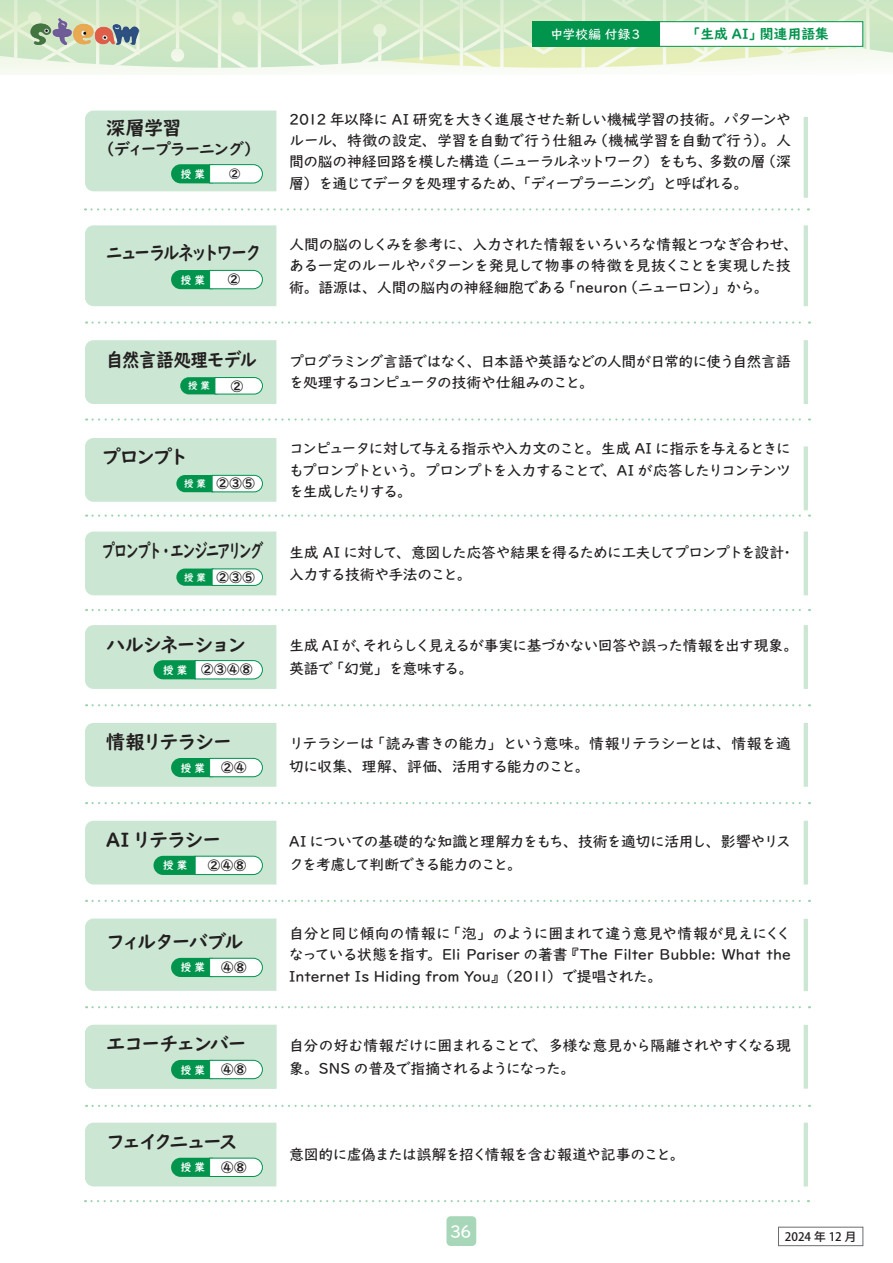
<style>
.page{position:relative;width:893px;height:1263px;background:#fff}
.page>*{position:absolute;margin:0;border:0;box-sizing:border-box;transform-origin:0 0}
.t1{font:700 19.2px "UD Digi Kyokasho Pro N";letter-spacing:-.11em;color:#231f20}
.t2{font:700 19.2px "UD Digi Kyokasho Pro N";letter-spacing:-.11em;color:#231f20;scale:.69 1}
.t3{font:700 19.2px "UD Digi Kyokasho Pro N";letter-spacing:-.15em;color:#231f20;scale:.86 1}
.t4{font:700 19.2px "UD Digi Kyokasho Pro N";letter-spacing:-.025em;color:#231f20;scale:.9 1}
.t5{font:700 19.2px "UD Digi Kyokasho Pro N";letter-spacing:-.09em;color:#231f20}
.t6{font:700 19.2px "UD Digi Kyokasho Pro N";letter-spacing:-.16em;color:#231f20}
.t7{font:700 19.2px "UD Digi Kyokasho Pro N";letter-spacing:-.07em;color:#231f20}
.t8{font:500 16.95px "UD Digi Kyokasho Pro";color:#fff}
.t9{font:700 15.9px "UD Digi Kyokasho Pro N";letter-spacing:-.105em;color:#231f20}
.t10{font:500 14.85px/23.4px "UD Digi Kyokasho Pro N";letter-spacing:-.045em;color:#231f20}
.t11{font:500 14.85px/21.3px "UD Digi Kyokasho Pro N";letter-spacing:-.065em;color:#231f20}
.t12{font:500 14.85px/21.3px "UD Digi Kyokasho Pro N";letter-spacing:-.01em;color:#231f20}
.t13{font:500 14.85px "UD Digi Kyokasho Pro N";letter-spacing:-.1em;color:#231f20}
.t14{font:500 14.85px "UD Digi Kyokasho Pro N";color:#231f20}
.t15{font:500 14.85px "UD Digi Kyokasho Pro N";letter-spacing:-.02em;color:#231f20}
.t16{font:500 14.85px "UD Digi Kyokasho Pro N";letter-spacing:-.13em;color:#231f20}
.t17{font:500 14.85px "UD Digi Kyokasho Pro N";letter-spacing:-.005em;color:#231f20}
.t18{font:700 13.8px "UD Digi Kyokasho Pro";letter-spacing:.005em;color:#00944d}
.t19{font:500 12.75px "UD Digi Kyokasho Pro";letter-spacing:.01em;color:#fff}
.t20{font:700 12.45px "UD Digi Kyokasho Pro N";color:#231f20}
.t21{font:500 11.7px "Koz Go Pr 6 N";color:#231f20}
.t22{font:700 11.25px "UD Digi Kyokasho Pro N";color:#231f20}
.t23{font:700 10.5px "UD Digi Kyokasho Pro N";letter-spacing:.31em;color:#fff}
.t24{font:700 9.45px "UD Digi Kyokasho Pro N";color:#fff}
</style>
<div class="page">
<div style="left:778px;top:1227px;width:85px;height:19px;border:1px solid #6c6d70"></div>
<svg style="left:0;top:0;width:893px;height:75px;fill:#d1e8c4"></svg>
<div style="left:659px;top:22px;width:204px;height:24px;background:#fff"></div>
<div style="left:659px;top:21px;width:204px;height:26px;border:1px solid #00944d"></div>
<div style="left:533px;top:21px;width:127px;height:26px;background:#00944d"></div>
<img style="left:30px;top:17px;width:109px;height:28px">
<div style="left:446px;top:1216px;width:30px;height:30px;background:#a7d7b8;border-radius:4px"></div>
<svg style="left:85px;top:625px;width:191px;height:64px;background:#c0e2cd"></svg>
<svg style="left:85px;top:723px;width:191px;height:64px;background:#c1e2cd"></svg>
<svg style="left:85px;top:821px;width:191px;height:63px;background:#c0e2cd"></svg>
<svg style="left:85px;top:1025px;width:191px;height:64px;background:#c1e2cd"></svg>
<svg style="left:85px;top:1123px;width:191px;height:63px;background:#c0e2cd"></svg>
<svg style="left:85px;top:918px;width:191px;height:73px;background:#c2e2ce"></svg>
<hr style="left:804px;top:625px;width:4px;height:64px;background:#cbe6d3">
<hr style="left:804px;top:723px;width:4px;height:64px;background:#cbe6d3">
<hr style="left:804px;top:821px;width:4px;height:63px;background:#cbe6d3">
<hr style="left:804px;top:1025px;width:4px;height:64px;background:#cbe6d3">
<hr style="left:804px;top:1123px;width:4px;height:63px;background:#cbe6d3">
<hr style="left:804px;top:919px;width:4px;height:72px;background:#cbe6d3">
<svg style="left:85px;top:1200px;width:724px;height:2px"></svg>
<svg style="left:85px;top:340px;width:191px;height:64px;background:#c2e2ce"></svg>
<svg style="left:85px;top:531px;width:191px;height:64px;background:#c3e3ce"></svg>
<svg style="left:85px;top:438px;width:191px;height:64px;background:#c2e2ce"></svg>
<hr style="left:804px;top:340px;width:4px;height:64px;background:#cbe6d3">
<hr style="left:804px;top:531px;width:4px;height:64px;background:#cbe6d3">
<hr style="left:804px;top:446px;width:4px;height:64px;background:#cbe6d3">
<svg style="left:85px;top:225px;width:191px;height:81px;background:#c3e3ce"></svg>
<hr style="left:804px;top:225px;width:4px;height:81px;background:#cbe6d3">
<svg style="left:86px;top:321px;width:724px;height:3px"></svg>
<svg style="left:86px;top:418px;width:724px;height:3px"></svg>
<svg style="left:86px;top:609px;width:724px;height:2px"></svg>
<svg style="left:86px;top:514px;width:724px;height:3px"></svg>
<svg style="left:86px;top:704px;width:724px;height:2px"></svg>
<svg style="left:86px;top:802px;width:724px;height:2px"></svg>
<svg style="left:86px;top:900px;width:724px;height:2px"></svg>
<svg style="left:86px;top:1006px;width:724px;height:2px"></svg>
<svg style="left:86px;top:1105px;width:724px;height:2px"></svg>
<svg style="left:85px;top:111px;width:191px;height:80px;background:#c3e3ce"></svg>
<hr style="left:804px;top:117px;width:4px;height:81px;background:#cbe6d3">
<svg style="left:85px;top:208px;width:724px;height:2px"></svg>
<p class="t19" style="left:550px;top:23px;width:93px">中学校編付録３</p>
<p class="t18" style="left:760px;top:23px;width:70px">関連用語集</p>
<p class="t18" style="left:687px;top:23px;width:77px">「生成 AI」</p>
<p class="t1" style="left:106px;top:112px;width:77px">深層学習</p>
<p class="t9" style="left:98px;top:136px;width:163px">（ディープラーニング(</p>
<p class="t22" style="left:229px;top:164px;width:13px">2</p>
<p class="t23" style="left:181px;top:165px;width:26px">授業</p>
<p class="t3" style="left:106px;top:237px;width:182px">ニューラルネットワーク</p>
<p class="t20" style="left:228px;top:269px;width:14px">2</p>
<p class="t23" style="left:181px;top:271px;width:26px">授業</p>
<p class="t4" style="left:106px;top:343px;width:168px">自然言語処理モデル</p>
<p class="t20" style="left:231px;top:375px;width:14px">2</p>
<p class="t24" style="left:188px;top:378px;width:23px">授業</p>
<p class="t1" style="left:102px;top:441px;width:88px">プロンプト</p>
<p class="t24" style="left:184px;top:476px;width:23px">授業</p>
<p class="t20" style="left:216px;top:473px;width:40px">235</p>
<p class="t2" style="left:102px;top:535px;width:236px">プロンプト・エンジニアリング</p>
<p class="t20" style="left:216px;top:567px;width:40px">235</p>
<p class="t24" style="left:184px;top:569px;width:23px">授業</p>
<p class="t1" style="left:106px;top:628px;width:141px">ハルシネーション</p>
<p class="t20" style="left:201px;top:659px;width:53px">2348</p>
<p class="t23" style="left:163px;top:661px;width:26px">授業</p>
<p class="t7" style="left:106px;top:726px;width:127px">情報リテラシー</p>
<p class="t20" style="left:221px;top:757px;width:27px">24</p>
<p class="t23" style="left:181px;top:759px;width:26px">授業</p>
<p class="t1" style="left:106px;top:824px;width:117px">AI リテラシー</p>
<p class="t20" style="left:208px;top:855px;width:40px">248</p>
<p class="t23" style="left:163px;top:857px;width:26px">授業</p>
<p class="t1" style="left:106px;top:926px;width:139px">フィルターバブル</p>
<p class="t20" style="left:221px;top:957px;width:27px">48</p>
<p class="t23" style="left:181px;top:959px;width:26px">授業</p>
<p class="t5" style="left:106px;top:1028px;width:142px">エコーチェンバー</p>
<p class="t20" style="left:221px;top:1059px;width:27px">48</p>
<p class="t23" style="left:181px;top:1061px;width:26px">授業</p>
<p class="t6" style="left:106px;top:1126px;width:133px">フェイクニュース</p>
<p class="t20" style="left:221px;top:1157px;width:27px">48</p>
<p class="t23" style="left:181px;top:1158px;width:26px">授業</p>
<p class="t10" style="left:289px;top:108px;width:503px;line-height:21.3px;text-align:right">2012 年以降に AI 研究を大きく進展させた新しい機械学習の技術。パターンや（機械学習を自動で行う）。人</p>
<p class="t12" style="left:289px;top:129px;width:310px">ルール、特徴の設定、学習を自動で行う仕組み</p>
<p class="t10" style="left:289px;top:149px;width:202px">間の脳の神経回路を模した構造</p>
<p class="t16" style="left:485px;top:149px;width:229px">（ニューラルネットワーク）をもち、</p>
<p class="t10" style="left:761px;top:149px;width:31px">（深</p>
<p class="t10" style="left:708px;top:149px;width:59px">多数の層</p>
<p class="t13" style="left:289px;top:170px;width:363px">層）を通じてデータを処理するため、「ディープラーニング</p>
<p class="t10" style="left:648px;top:171px;width:102px">」と呼ばれる。</p>
<p class="t11" style="left:289px;top:233px;width:511px">人間の脳のしくみを参考に、入力された情報をいろいろな情報とつなぎ合わせ、</p>
<p class="t10" style="left:289px;top:254px;width:503px">ある一定のルールやパターンを発見して物事の特徴を見抜くことを実現した技</p>
<p class="t10" style="left:623px;top:275px;width:147px">（ニューロン）」から。</p>
<p class="t15" style="left:289px;top:275px;width:279px">術。語源は、人間の脳内の神経細胞である</p>
<p class="t10" style="left:561px;top:275px;width:68px">「neuron</p>
<p class="t11" style="left:289px;top:350px;width:503px">プログラミング言語ではなく、日本語や英語などの人間が日常的に使う自然言語を処理するコンピュータの技術や仕組みのこと。</p>
<p class="t10" style="left:289px;top:437px;width:503px;line-height:21.3px;text-align:justify">コンピュータに対して与える指示や入力文のこと。生成 AI に指示を与えるときにもプロンプトという。プロンプトを入力することで、AI が応答したりコンテンツを生成したりする。</p>
<p class="t10" style="left:289px;top:542px;width:497px;line-height:21.3px">生成 AI に対して、意図した応答や結果を得るために工夫してプロンプトを設計入力する技術や手法のこと。</p>
<p class="t10" style="left:780px;top:541px;width:16px">・</p>
<p class="t10" style="left:289px;top:633px;width:511px">生成 AI がそれらしく見えるが事実に基づかない回答や誤った情報を出す現象。</p>
<p class="t10" style="left:329px;top:633px;width:145px;text-indent:26px">、<br>「幻覚」を意味する。</p>
<p class="t10" style="left:289px;top:656px;width:45px">英語で</p>
<p class="t10" style="left:370px;top:731px;width:422px">「読み書きの能力」という意味。情報リテラシーとは、情報を適</p>
<p class="t10" style="left:289px;top:731px;width:302px">リテラシーは<br>切に収集、理解、評価、活用する能力のこと。</p>
<p class="t10" style="left:289px;top:829px;width:503px">AI についての基礎的な知識と理解力をもち、技術を適切に活用し、影響やリスクを考慮して判断できる能力のこと。</p>
<p class="t10" style="left:446px;top:921px;width:346px">「泡」のように囲まれて違う意見や情報が見えにくく</p>
<p class="t12" style="left:289px;top:922px;width:163px">自分と同じ傾向の情報に</p>
<p class="t12" style="left:289px;top:943px;width:375px">なっている状態を指す<br>Internet Is Hiding from You』（2011）で提唱された。</p>
<p class="t17" style="left:427px;top:942px;width:142px">。Eli Pariser の著書</p>
<p class="t14" style="left:564px;top:942px;width:228px">『The Filter Bubble: What the</p>
<p class="t10" style="left:289px;top:1033px;width:503px">自分の好む情報だけに囲まれることで、多様な意見から隔離されやすくなる現象。SNS の普及で指摘されるようになった。</p>
<p class="t10" style="left:289px;top:1142px;width:397px">意図的に虚偽または誤解を招く情報を含む報道や記事のこと。</p>
<p class="t8" style="left:450px;top:1217px;width:24px">36</p>
<p class="t21" style="left:785px;top:1230px;width:73px">2024 年 12 月</p>
</div>
